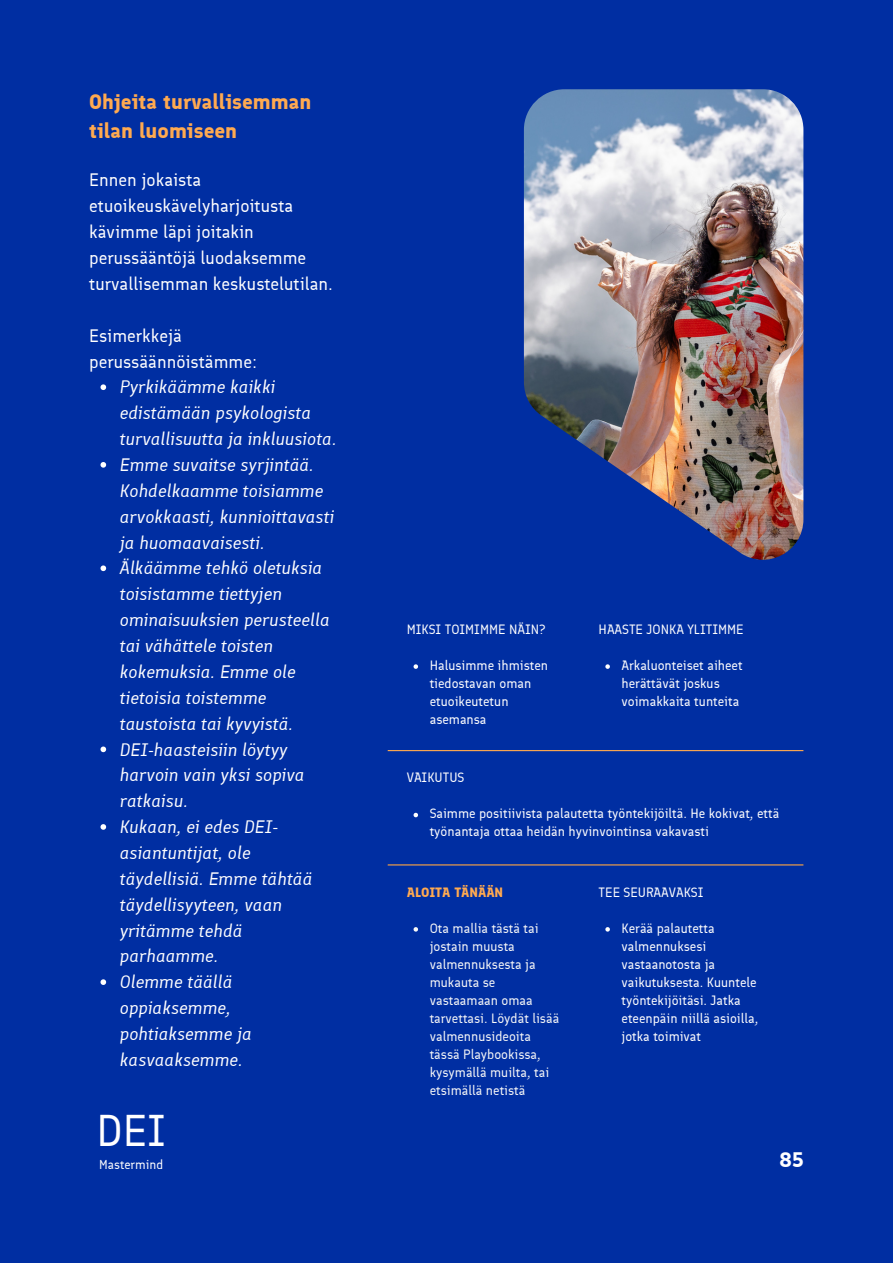
<style>
.page{position:relative;width:893px;height:1264px;background:#fff}
.page>*{position:absolute;margin:0;border:0;box-sizing:border-box;transform-origin:0 0}
.t1{font:44.25px "Finlandica";color:#fff}
.t2{font:700 21px/29.2px "Finlandica";color:#ffaa50}
.t3{font:700 21px "Finlandica";color:#fff}
.t4{font:italic 18px/25.8px "Finlandica";color:#fff}
.t5{font:18px/25.8px "Finlandica";color:#fff}
.t6{font:13.5px/18px "Finlandica";color:#fff}
.t7{font:13.5px/18px "Finlandica";color:#f8f8f8}
.t8{font:700 13.5px "Finlandica";color:#ffaa50}
.t9{font:12.9px "Finlandica";color:#fff}
</style>
<div class="page">
<div style="left:0;top:0;width:892px;height:1262px;background:#002ea2"></div>
<svg style="left:413px;top:664px;width:5px;height:5px"></svg>
<svg style="left:605px;top:664px;width:5px;height:5px"></svg>
<svg style="left:413px;top:812px;width:5px;height:5px"></svg>
<svg style="left:413px;top:927px;width:5px;height:4px"></svg>
<svg style="left:605px;top:927px;width:5px;height:4px"></svg>
<hr style="left:387px;top:750px;width:416px;height:1px;background:#ffaa50">
<hr style="left:387px;top:864px;width:416px;height:1px;background:#ffaa50">
<svg style="left:100px;top:384px;width:6px;height:6px"></svg>
<svg style="left:100px;top:462px;width:6px;height:5px"></svg>
<svg style="left:100px;top:565px;width:6px;height:6px"></svg>
<svg style="left:100px;top:746px;width:6px;height:6px"></svg>
<svg style="left:100px;top:824px;width:6px;height:5px"></svg>
<svg style="left:100px;top:979px;width:6px;height:5px"></svg>
<img style="left:524px;top:89px;width:279px;height:471px">
<p class="t2" style="left:89px;top:87px;width:223px">Ohjeita turvallisemman tilan luomiseen</p>
<p class="t5" style="left:89px;top:167px;width:245px">Ennen jokaista etuoikeuskävelyharjoitusta kävimme läpi joitakin perussääntöjä luodaksemme turvallisemman keskustelutilan.</p>
<p class="t5" style="left:89px;top:322px;width:169px">Esimerkkejä perussäännöistämme:</p>
<p class="t4" style="left:120px;top:374px;width:218px">Pyrkikäämme kaikki edistämään psykologista turvallisuutta ja inkluusiota.</p>
<p class="t4" style="left:120px;top:452px;width:216px">Emme suvaitse syrjintää.<br>Kohdelkaamme toisiamme arvokkaasti, kunnioittavasti ja huomaavaisesti.</p>
<p class="t4" style="left:120px;top:555px;width:211px">Älkäämme tehkö oletuksia toisistamme tiettyjen ominaisuuksien perusteella tai vähättele toisten kokemuksia. Emme ole tietoisia toistemme taustoista tai kyvyistä.</p>
<p class="t4" style="left:120px;top:736px;width:186px">DEI-haasteisiin löytyy harvoin vain yksi sopiva ratkaisu.</p>
<p class="t4" style="left:120px;top:814px;width:194px">Kukaan, ei edes DEI&shy;asiantuntijat, ole täydellisiä. Emme tähtää täydellisyyteen, vaan yritämme tehdä parhaamme.</p>
<p class="t4" style="left:120px;top:969px;width:133px">Olemme täällä oppiaksemme, pohtiaksemme ja kasvaaksemme.</p>
<p class="t1" style="left:96px;top:1103px;width:71px">DEI</p>
<p class="t9" style="left:99px;top:1156px;width:65px">Mastermind</p>
<p class="t6" style="left:407px;top:620px;width:141px">MIKSI TOIMIMME NÄIN?</p>
<p class="t6" style="left:429px;top:656px;width:120px">Halusimme ihmisten tiedostavan oman etuoikeutetun asemansa</p>
<p class="t6" style="left:407px;top:768px;width:59px">VAIKUTUS</p>
<p class="t6" style="left:598px;top:620px;width:146px">HAASTE JONKA YLITIMME</p>
<p class="t6" style="left:621px;top:656px;width:122px">Arkaluonteiset aiheet herättävät joskus voimakkaita tunteita</p>
<p class="t6" style="left:429px;top:804px;width:351px">Saimme positiivista palautetta työntekijöiltä. He kokivat, että työnantaja ottaa heidän hyvinvointinsa vakavasti</p>
<p class="t8" style="left:407px;top:883px;width:98px">ALOITA TÄNÄÄN</p>
<p class="t7" style="left:429px;top:919px;width:131px">Ota mallia tästä tai jostain muusta valmennuksesta ja mukauta se vastaamaan omaa tarvettasi. Löydät lisää valmennusideoita tässä Playbookissa, kysymällä muilta, tai etsimällä netistä</p>
<p class="t6" style="left:598px;top:883px;width:106px">TEE SEURAAVAKSI</p>
<p class="t6" style="left:621px;top:919px;width:138px">Kerää palautetta valmennuksesi vastaanotosta ja vaikutuksesta. Kuuntele työntekijöitäsi. Jatka eteenpäin niillä asioilla, jotka toimivat</p>
<p class="t3" style="left:779px;top:1147px;width:25px">85</p>
</div>
